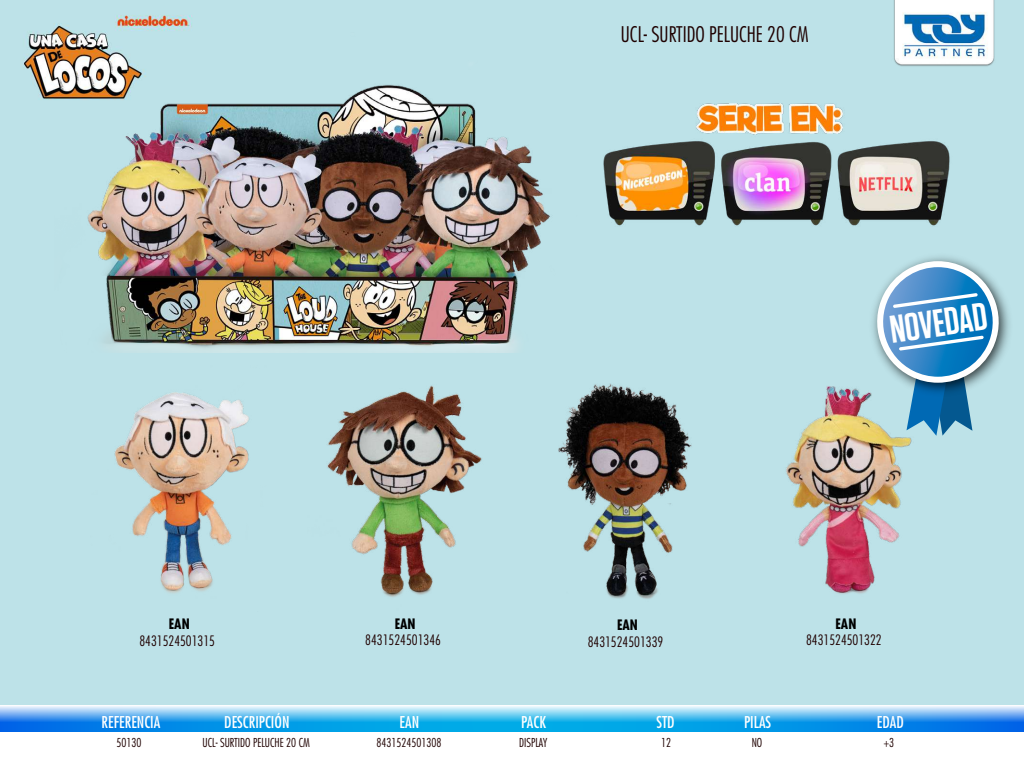
<style>
.page{position:relative;width:1024px;height:768px;background:#fff}
.page>*{position:absolute;margin:0;border:0;box-sizing:border-box;transform-origin:0 0}
.t1{font:600 38.8px "Tungsten";color:#fff}
.t2{font:300 condensed 21px "Futura";color:#1f0000}
.t3{font:condensed 15.9px "Futura";color:#fff}
.t4{font:300 condensed 14px "Futura";color:#1f0000}
.t5{font:700 condensed 14px "Futura";color:#000}
.t6{font:300 condensed 12px "Futura";color:#1f0000}
</style>
<div class="page">
<svg style="left:0;top:706px;width:1024px;height:26px;background:#4cb2ed"></svg>
<div style="left:0;top:0;width:1024px;height:705px;background:#bde2e8"></div>
<img style="left:888px;top:0;width:115px;height:143px">
<img style="left:54px;top:0;width:523px;height:353px">
<img style="left:60px;top:365px;width:216px;height:247px">
<img style="left:276px;top:365px;width:247px;height:247px">
<img style="left:504px;top:368px;width:247px;height:247px">
<img style="left:722px;top:367px;width:247px;height:247px">
<img style="left:573px;top:73px;width:394px;height:182px">
<img style="left:865px;top:249px;width:152px;height:152px">
<svg style="left:869px;top:261px;width:135px;height:175px;background:#76aece"></svg>
<p class="t5" style="left:169px;top:615px;width:22px">EAN</p>
<p class="t4" style="left:139px;top:632px;width:77px">8431524501315</p>
<p class="t5" style="left:395px;top:615px;width:22px">EAN</p>
<p class="t4" style="left:365px;top:632px;width:77px">8431524501346</p>
<h2 class="t2" style="left:621px;top:22px;width:189px">UCL- SURTIDO PELUCHE 20 CM</h2>
<h1 class="t1" style="left:887px;top:309px;width:99px;rotate:-8deg">NOVEDAD</h1>
<p class="t5" style="left:617px;top:616px;width:22px">EAN</p>
<p class="t4" style="left:588px;top:633px;width:77px">8431524501339</p>
<p class="t5" style="left:835px;top:615px;width:22px">EAN</p>
<p class="t4" style="left:806px;top:632px;width:77px">8431524501322</p>
<h3 class="t3" style="left:102px;top:712px;width:60px">REFERENCIA</h3>
<h3 class="t3" style="left:224px;top:712px;width:67px">DESCRIPCIÓN</h3>
<h3 class="t3" style="left:400px;top:712px;width:21px">EAN</h3>
<h3 class="t3" style="left:521px;top:712px;width:26px">PACK</h3>
<h3 class="t3" style="left:657px;top:712px;width:20px">STD</h3>
<h3 class="t3" style="left:744px;top:712px;width:29px">PILAS</h3>
<h3 class="t3" style="left:877px;top:712px;width:28px">EDAD</h3>
<p class="t6" style="left:117px;top:735px;width:26px">50130</p>
<p class="t6" style="left:203px;top:735px;width:109px">UCL- SURTIDO PELUCHE 20 CM</p>
<p class="t6" style="left:377px;top:735px;width:66px">8431524501308</p>
<p class="t6" style="left:519px;top:735px;width:30px">DISPLAY</p>
<p class="t6" style="left:661px;top:735px;width:11px">12</p>
<p class="t6" style="left:752px;top:735px;width:12px">NO</p>
<p class="t6" style="left:884px;top:735px;width:12px">+3</p>
</div>
